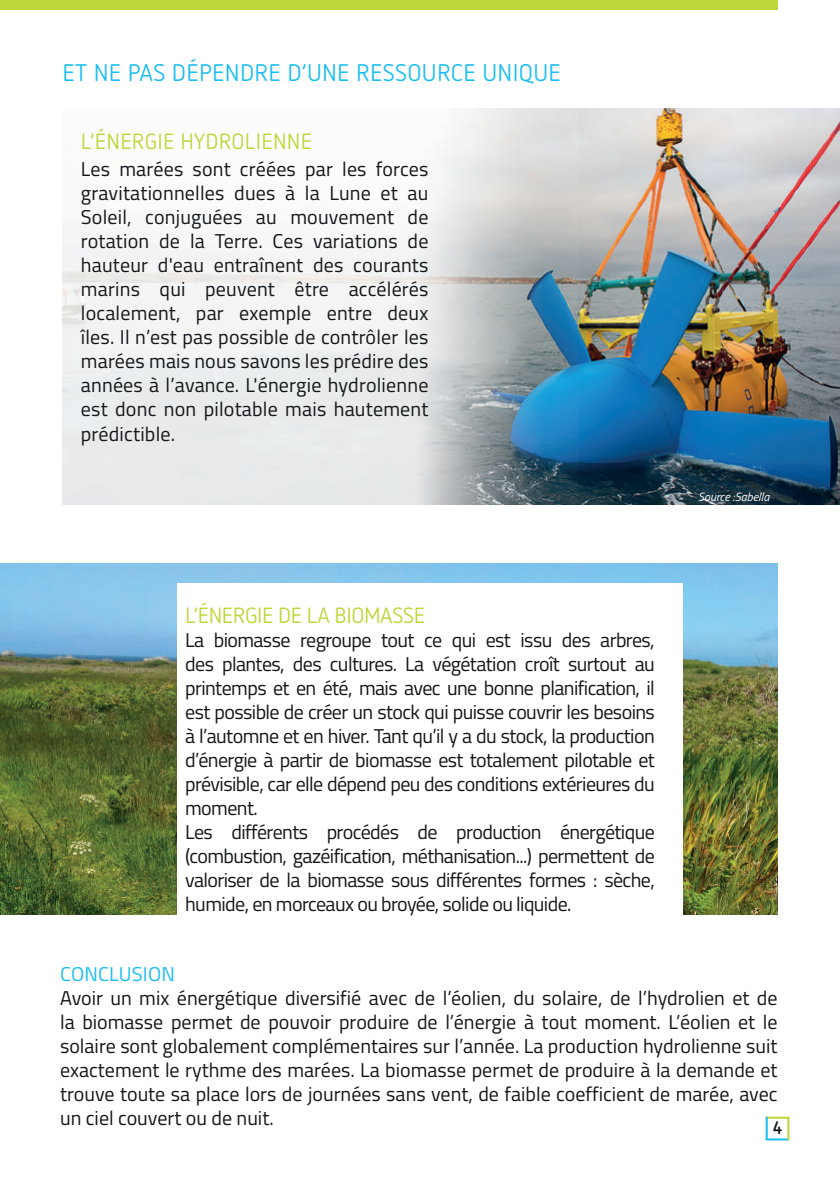
<style>
.page{position:relative;width:840px;height:1191px;background:#fff}
.page>*{position:absolute;margin:0;border:0;box-sizing:border-box;transform-origin:0 0}
.t1{font:24px "Netto OT";letter-spacing:.01em;color:#1abef0}
.t2{font:22px "Netto OT";letter-spacing:-.02em;color:#bed638}
.t3{font:22px "Netto OT";letter-spacing:.01em;color:#bed638}
.t4{font:20px/24px "Titillium";letter-spacing:-.03em;color:#14171a;text-align:justify}
.t5{font:20px "Titillium";letter-spacing:.01em;color:#1abef0}
.t6{font:700 18px "Netto OT";color:#14171a}
.t7{font:italic 12px "Titillium";color:#fff}
</style>
<div class="page">
<img style="left:0;top:563px;width:777px;height:351px">
<div style="left:177px;top:583px;width:505px;height:337px;background:#fff"></div>
<img style="left:577px;top:109px;width:262px;height:396px">
<img style="left:62px;top:109px;width:515px;height:396px">
<div style="left:0;top:0;width:777px;height:10px;background:#bed638"></div>
<hr style="left:765px;top:1138px;width:23px;height:2px;background:#1abef0">
<hr style="left:765px;top:1116px;width:24px;height:2px;background:#bed638">
<hr style="left:765px;top:1116px;width:2px;height:24px;background:#1abef0">
<hr style="left:787px;top:1117px;width:2px;height:23px;background:#bed638">
<p class="t1" style="left:62px;top:58px;width:499px">ET NE PAS DÉPENDRE D’UNE RESSOURCE UNIQUE</p>
<p class="t3" style="left:81px;top:128px;width:233px">L’ÉNERGIE HYDROLIENNE</p>
<p class="t4" style="left:81px;top:156px;width:349px">Les marées sont créées par les forces gravitationnelles dues à la Lune et au Soleil, conjuguées au mouvement de rotation de la Terre. Ces variations de hauteur d'eau entraînent des courants marins qui peuvent être accélérés localement, par exemple entre deux îles. Il n’est pas possible de contrôler les marées mais nous savons les prédire des années à l’avance. L'énergie hydrolienne est donc non pilotable mais hautement prédictible.</p>
<p class="t2" style="left:185px;top:602px;width:241px">L’ÉNERGIE DE LA BIOMASSE</p>
<p class="t4" style="left:185px;top:627px;width:471px;text-align:left">La biomasse regroupe tout ce qui est issu des arbres, des plantes, des cultures. La végétation croît surtout au printemps et en été, mais avec une bonne planification, il est possible de créer un stock qui puisse couvrir les besoins à l’automne et en hiver. Tant qu’il y a du stock, la production d’énergie à partir de biomasse est totalement pilotable et prévisible, car elle dépend peu des conditions extérieures du moment.<br>Les différents procédés de production énergétique (combustion, gazéification, méthanisation...) permettent de valoriser de la biomasse sous différentes formes : sèche, humide, en morceaux ou broyée, solide ou liquide.</p>
<p class="t7" style="left:697px;top:487px;width:73px">Source :Sabella</p>
<p class="t5" style="left:60px;top:959px;width:116px">CONCLUSION</p>
<p class="t4" style="left:60px;top:985px;width:718px">Avoir un mix énergétique diversifié avec de l’éolien, du solaire, de l’hydrolien et de la biomasse permet de pouvoir produire de l’énergie à tout moment. L’éolien et le solaire sont globalement complémentaires sur l’année. La production hydrolienne suit exactement le rythme des marées. La biomasse permet de produire à la demande et trouve toute sa place lors de journées sans vent, de faible coefficient de marée, avec un ciel couvert ou de nuit.</p>
<p class="t6" style="left:772px;top:1116px;width:11px">4</p>
</div>
